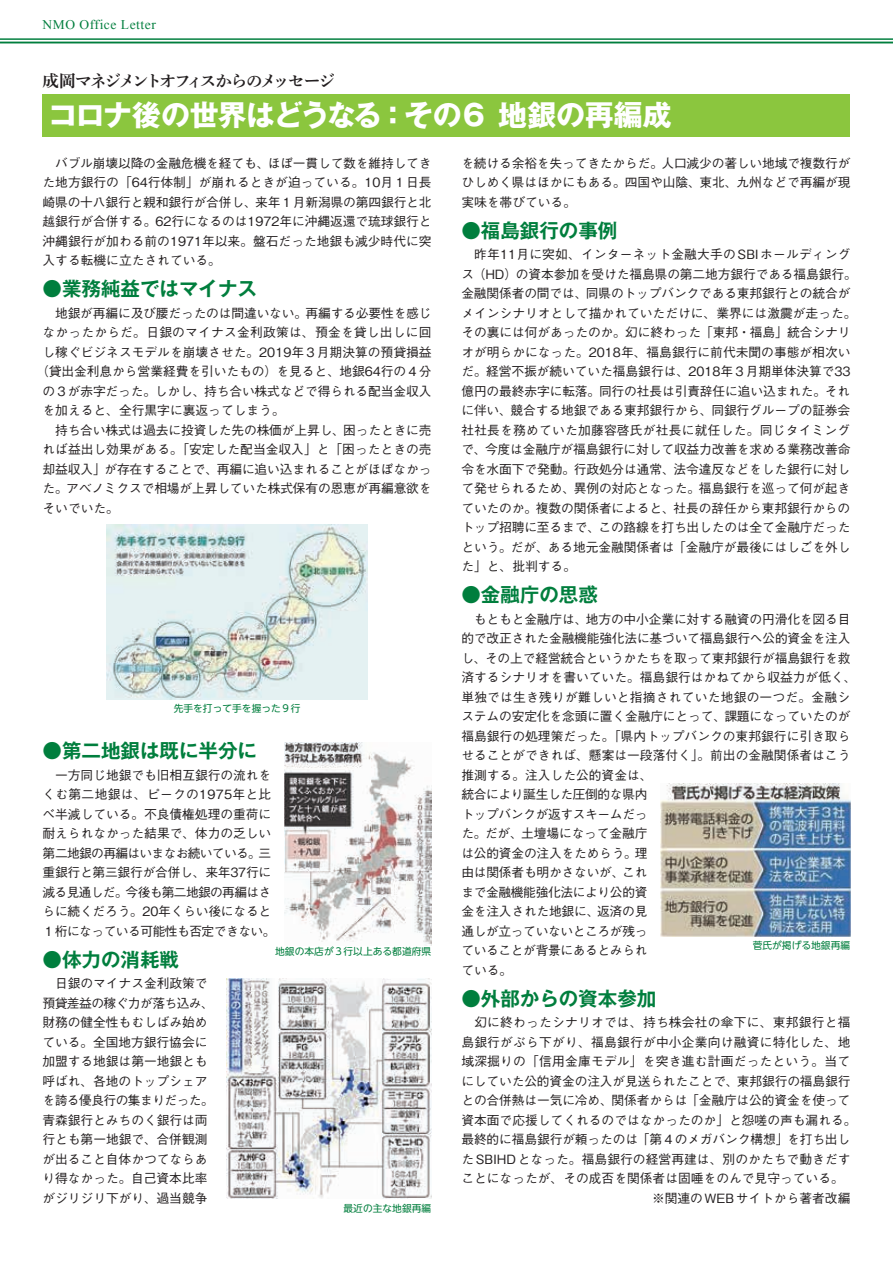
<style>
.page{position:relative;width:893px;height:1263px;background:#fff}
.page>*{position:absolute;margin:0;border:0;box-sizing:border-box;transform-origin:0 0}
.t1{font:700 28.95px "Gothic MB101 Pr 6";letter-spacing:-.02em;color:#fff}
.t2{font:700 19.5px "Gothic MB101 Pr 6 De";color:#007e3d}
.t3{font:16.5px "Shuei Min Pr 6 B";letter-spacing:-.085em;color:#231f20}
.t4{font:13.5px "Mongolian Baiti";letter-spacing:.04em;color:#007e3d}
.t5{font:500 12.75px/19.5px "Gothic BBB Pr 6";letter-spacing:-.01em;color:#231f20}
.t6{font:500 12.75px "Gothic BBB Pr 6";letter-spacing:.015em;color:#231f20}
.t7{font:9.75px "UD Shin M Go Pr 6";color:#007e3d}
</style>
<div class="page">
<div style="left:43px;top:94px;width:807px;height:42px;background:#8bc63e"></div>
<hr style="left:0;top:39px;width:893px;height:1px;background:#007e3d">
<hr style="left:0;top:42px;width:893px;height:1px;background:#007e3d">
<img style="left:284px;top:743px;width:147px;height:203px">
<img style="left:226px;top:979px;width:205px;height:219px">
<img style="left:660px;top:783px;width:190px;height:153px">
<img style="left:107px;top:524px;width:261px;height:175px">
<p class="t4" style="left:43px;top:18px;width:115px">NMO Office Letter</p>
<p class="t3" style="left:43px;top:71px;width:294px">成岡マネジメントオフィスからのメッセージ</p>
<h1 class="t1" style="left:49px;top:91px;width:625px">コロナ後の世界はどうなる：その６ 地銀の再編成</h1>
<p class="t5" style="left:43px;top:152px;width:391px;text-align:justify">　バブル崩壊以降の金融危機を経ても、ほぼ一貫して数を維持してきた地方銀行の「64行体制」が崩れるときが迫っている。10月１日長崎県の十八銀行と親和銀行が合併し、来年１月新潟県の第四銀行と北越銀行が合併する。62行になるのは1972年に沖縄返還で琉球銀行と沖縄銀行が加わる前の1971年以来。盤石だった地銀も減少時代に突入する転機に立たされている。</p>
<h2 class="t2" style="left:43px;top:273px;width:216px">●業務純益ではマイナス</h2>
<p class="t5" style="left:43px;top:302px;width:391px">　地銀が再編に及び腰だったのは間違いない。再編する必要性を感じ</p>
<p class="t6" style="left:43px;top:322px;width:391px">なかったからだ。日銀のマイナス金利政策は、預金を貸し出しに回</p>
<p class="t5" style="left:43px;top:341px;width:391px">し稼ぐビジネスモデルを崩壊させた。2019年３月期決算の預貸損益</p>
<p class="t5" style="left:36px;top:361px;width:397px">（貸出金利息から営業経費を引いたもの）を見ると、地銀64行の４分</p>
<p class="t5" style="left:43px;top:380px;width:390px">の３が赤字だった。しかし、持ち合い株式などで得られる配当金収入</p>
<p class="t5" style="left:43px;top:400px;width:244px">を加えると、全行黒字に裏返ってしまう。</p>
<p class="t5" style="left:43px;top:419px;width:391px">　持ち合い株式は過去に投資した先の株価が上昇し、困ったときに売</p>
<p class="t5" style="left:43px;top:439px;width:391px">れば益出し効果がある。「安定した配当金収入」と「困ったときの売</p>
<p class="t5" style="left:43px;top:458px;width:390px">却益収入」が存在することで、再編に追い込まれることがほぼなかっ</p>
<p class="t5" style="left:43px;top:478px;width:391px">た。アベノミクスで相場が上昇していた株式保有の恩恵が再編意欲を</p>
<p class="t5" style="left:43px;top:497px;width:78px">そいでいた。</p>
<p class="t7" style="left:174px;top:700px;width:128px">先手を打って手を握った９行</p>
<h2 class="t2" style="left:43px;top:735px;width:216px">●第二地銀は既に半分に</h2>
<p class="t5" style="left:43px;top:764px;width:235px">　一方同じ地銀でも旧相互銀行の流れをくむ第二地銀は、ピークの1975年と比べ半減している。不良債権処理の重荷に耐えられなかった結果で、体力の乏しい第二地銀の再編はいまなお続いている。三重銀行と第三銀行が合併し、来年37行に減る見通しだ。今後も第二地銀の再編はさらに続くだろう。20年くらい後になると<br>１桁になっている可能性も否定できない。</p>
<h2 class="t2" style="left:43px;top:943px;width:138px">●体力の消耗戦</h2>
<p class="t5" style="left:43px;top:973px;width:173px">　日銀のマイナス金利政策で預貸差益の稼ぐ力が落ち込み、財務の健全性もむしばみ始めている。全国地方銀行協会に加盟する地銀は第一地銀とも呼ばれ、各地のトップシェアを誇る優良行の集まりだった。青森銀行とみちのく銀行は両行とも第一地銀で、合併観測が出ること自体かつてならあり得なかった。自己資本比率がジリジリ下がり、過当競争</p>
<p class="t7" style="left:275px;top:943px;width:157px">地銀の本店が３行以上ある都道府県</p>
<p class="t7" style="left:343px;top:1200px;width:89px">最近の主な地銀再編</p>
<p class="t5" style="left:461px;top:152px;width:391px;text-align:justify">を続ける余裕を失ってきたからだ。人口減少の著しい地域で複数行がひしめく県はほかにもある。四国や山陰、東北、九州などで再編が現実味を帯びている。</p>
<h2 class="t2" style="left:461px;top:214px;width:157px">●福島銀行の事例</h2>
<p class="t5" style="left:461px;top:244px;width:397px">　昨年11月に突如、インターネット金融大手のSBIホールディングス（HD）の資本参加を受けた福島県の第二地方銀行である福島銀行。金融関係者の間では、同県のトップバンクである東邦銀行との統合がメインシナリオとして描かれていただけに、業界には激震が走った。その裏には何があったのか。幻に終わった「東邦・福島」統合シナリオが明らかになった。2018年、福島銀行に前代未聞の事態が相次いだ。経営不振が続いていた福島銀行は、2018年３月期単体決算で33億円の最終赤字に転落。同行の社長は引責辞任に追い込まれた。それに伴い、競合する地銀である東邦銀行から、同銀行グループの証券会社社長を務めていた加藤容啓氏が社長に就任した。同じタイミングで、今度は金融庁が福島銀行に対して収益力改善を求める業務改善命令を水面下で発動。行政処分は通常、法令違反などをした銀行に対して発せられるため、異例の対応となった。福島銀行を巡って何が起きていたのか。複数の関係者によると、社長の辞任から東邦銀行からのトップ招聘に至るまで、この路線を打ち出したのは全て金融庁だったという。だが、ある地元金融関係者は「金融庁が最後にはしごを外した」と、批判する。</p>
<h2 class="t2" style="left:461px;top:579px;width:138px">●金融庁の思惑</h2>
<p class="t5" style="left:461px;top:608px;width:397px">　もともと金融庁は、地方の中小企業に対する融資の円滑化を図る目的で改正された金融機能強化法に基づいて福島銀行へ公的資金を注入し、その上で経営統合というかたちを取って東邦銀行が福島銀行を救済するシナリオを書いていた。福島銀行はかねてから収益力が低く、単独では生き残りが難しいと指摘されていた地銀の一つだ。金融システムの安定化を念頭に置く金融庁にとって、課題になっていたのが福島銀行の処理策だった。「県内トップバンクの東邦銀行に引き取らせることができれば、懸案は一段落付く」。前出の金融関係者はこう推測する。注入した公的資金は、<br>統合により誕生した圧倒的な県内<br>トップバンクが返すスキームだっ<br>た。だが、土壇場になって金融庁<br>は公的資金の注入をためらう。理<br>由は関係者も明かさないが、これ<br>まで金融機能強化法により公的資<br>金を注入された地銀に、返済の見<br>通しが立っていないところが残っ<br>ていることが背景にあるとみられ<br>ている。</p>
<h2 class="t2" style="left:461px;top:982px;width:196px">●外部からの資本参加</h2>
<p class="t6" style="left:461px;top:1012px;width:391px">　幻に終わったシナリオでは、持ち株会社の傘下に、東邦銀行と福</p>
<p class="t6" style="left:461px;top:1032px;width:391px">島銀行がぶら下がり、福島銀行が中小企業向け融資に特化した、地</p>
<p class="t6" style="left:461px;top:1051px;width:390px">域深掘りの「信用金庫モデル」を突き進む計画だったという。当て</p>
<p class="t5" style="left:461px;top:1070px;width:391px">にしていた公的資金の注入が見送られたことで、東邦銀行の福島銀行</p>
<p class="t5" style="left:461px;top:1090px;width:390px">との合併熱は一気に冷め、関係者からは「金融庁は公的資金を使って</p>
<p class="t5" style="left:461px;top:1109px;width:397px">資本面で応援してくれるのではなかったのか」と怨嗟の声も漏れる。</p>
<p class="t5" style="left:461px;top:1129px;width:390px">最終的に福島銀行が頼ったのは「第４のメガバンク構想」を打ち出し</p>
<p class="t5" style="left:461px;top:1148px;width:391px">たSBIHDとなった。福島銀行の経営再建は、別のかたちで動きだす</p>
<p class="t5" style="left:461px;top:1168px;width:384px">ことになったが、その成否を関係者は固唾をのんで見守っている。</p>
<p class="t5" style="left:652px;top:1187px;width:200px">※関連のWEBサイトから著者改編</p>
<p class="t7" style="left:753px;top:937px;width:99px">菅氏が掲げる地銀再編</p>
</div>
